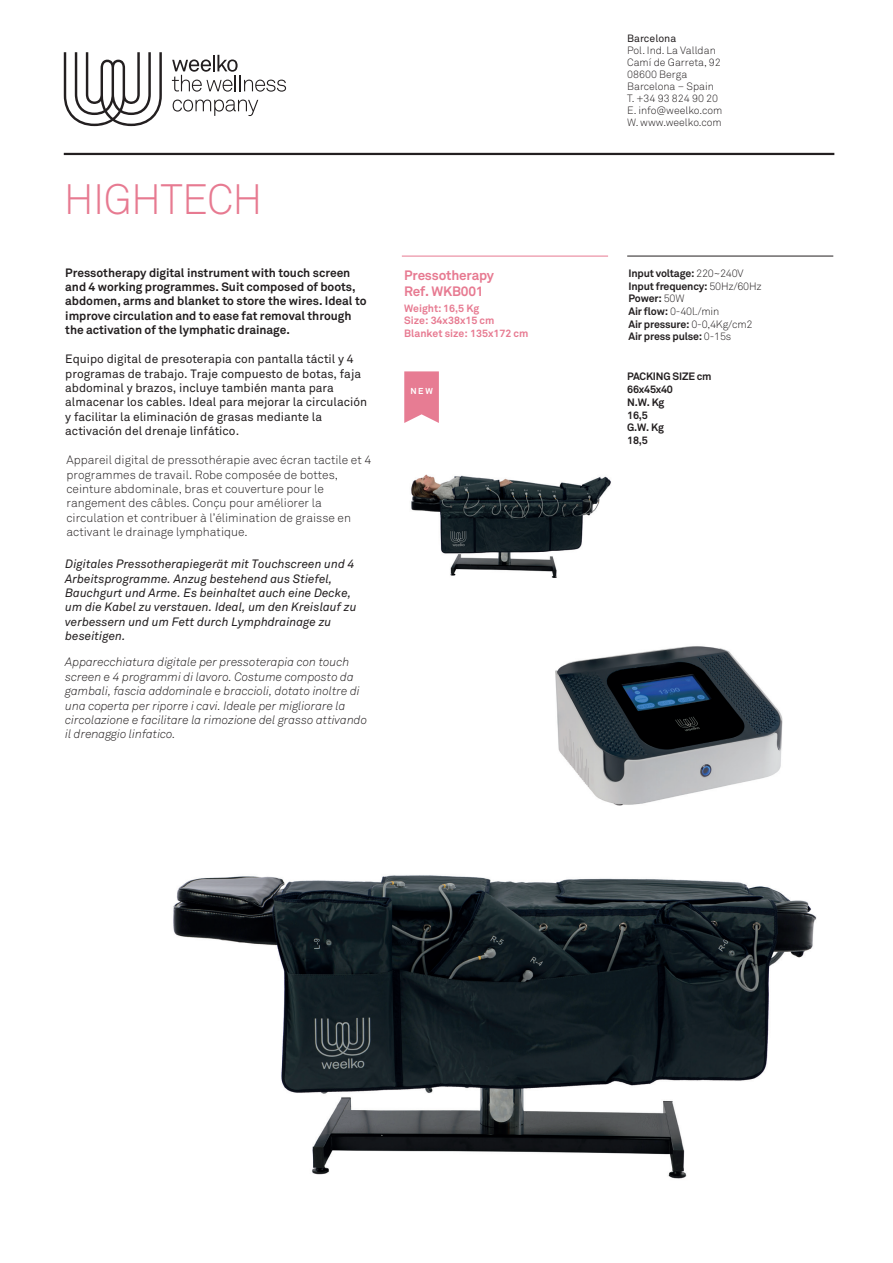
<style>
.page{position:relative;width:893px;height:1263px;background:#fff}
.page>*{position:absolute;margin:0;border:0;box-sizing:border-box;transform-origin:0 0}
.t1{font:300 42px "Akkurat";letter-spacing:-.02em;color:#e77a91}
.t2{font:700 13.5px/16.2px "Akkurat";letter-spacing:-.015em;color:#e77a91}
.t3{font:italic 300 12px/14.4px "Akkurat";color:#231f20}
.t4{font:12px/14.4px "Akkurat Std";color:#231f20}
.t5{font:300 12px/14.4px "Akkurat";color:#231f20}
.t6{font:italic 12px/14.4px "Akkurat";color:#231f20}
.t7{font:700 12px/14.4px "Akkurat Std";letter-spacing:-.005em;color:#231f20}
.t8{font:700 10.65px/12.9px "Akkurat";letter-spacing:-.02em;color:#231f20}
.t9{font:300 10.5px/12px "Akkurat";color:#231f20}
.t10{font:700 10.5px/12.6px "Akkurat";color:#e77a91}
.t11{font:10.5px "Akkurat";color:#231f20}
.t12{font:700 8.55px "Akkurat";color:#fff}
.s1{font-weight:300}
</style>
<div class="page">
<img style="left:411px;top:474px;width:200px;height:102px">
<hr style="left:64px;top:153px;width:770px;height:2px;background:#231f20">
<svg style="left:173px;top:100px;width:85px;height:16px"></svg>
<svg style="left:172px;top:55px;width:114px;height:37px"></svg>
<svg style="left:64px;top:52px;width:98px;height:74px"></svg>
<hr style="left:402px;top:256px;width:206px;height:1px;background:#e77a91">
<hr style="left:627px;top:256px;width:206px;height:1px;background:#231f20">
<img style="left:454px;top:540px;width:313px;height:156px">
<img style="left:173px;top:696px;width:644px;height:483px">
<svg style="left:404px;top:371px;width:35px;height:52px"></svg>
<h1 class="t1" style="left:64px;top:175px;width:200px">HIGHTECH</h1>
<p class="t7" style="left:65px;top:265px;width:303px">Pressotherapy digital instrument with touch screen and 4 working programmes. Suit composed of boots, abdomen, arms and blanket to store the wires. Ideal to improve circulation and to ease fat removal through the activation of the lymphatic drainage.</p>
<p class="t4" style="left:65px;top:352px;width:303px">Equipo digital de presoterapia con pantalla táctil y 4 programas de trabajo. Traje compuesto de botas, faja abdominal y brazos, incluye también manta para almacenar los cables. Ideal para mejorar la circulación y facilitar la eliminación de grasas mediante la activación del drenaje linfático.</p>
<p class="t5" style="left:66px;top:453px;width:306px">Appareil digital de pressothérapie avec écran tactile et 4 programmes de travail. Robe composée de bottes, ceinture abdominale, bras et couverture pour le rangement des câbles. Conçu pour améliorer la circulation et contribuer à l’élimination de graisse en activant le drainage lymphatique.</p>
<p class="t6" style="left:65px;top:557px;width:293px">Digitales Pressotherapiegerät mit Touchscreen und 4<br>Arbeitsprogramme. Anzug bestehend aus Stiefel, Bauchgurt und Arme. Es beinhaltet auch eine Decke, um die Kabel zu verstauen. Ideal, um den Kreislauf zu verbessern und um Fett durch Lymphdrainage zu beseitigen.</p>
<p class="t3" style="left:65px;top:655px;width:303px">Apparecchiatura digitale per pressoterapia con touch screen e 4 programmi di lavoro. Costume composto da gambali, fascia addominale e braccioli, dotato inoltre di una coperta per riporre i cavi. Ideale per migliorare la circolazione e facilitare la rimozione del grasso attivando il drenaggio linfatico.</p>
<p class="t2" style="left:404px;top:267px;width:91px">Pressotherapy<br>Ref. WKB001</p>
<p class="t10" style="left:404px;top:302px;width:126px">Weight: 16,5 Kg<br>Size: 34x38x15 cm<br>Blanket size: 135x172 cm</p>
<p class="t12" style="left:410px;top:385px;width:24px">NEW</p>
<p class="t11" style="left:627px;top:32px;width:50px">Barcelona</p>
<p class="t9" style="left:627px;top:45px;width:97px">Pol. Ind. La Valldan<br>Camí de Garreta, 92<br>08600 Berga<br>Barcelona – Spain<br>T. +34 93 824 90 20<br>E. info@weelko.com<br>W. www.weelko.com</p>
<p class="t8" style="left:628px;top:267px;width:135px">Input voltage: <span class="s1">220~240V<br></span>Input frequency: <span class="s1">50Hz/60Hz<br></span>Power: <span class="s1">50W<br></span>Air flow: <span class="s1">0-40l./min<br></span>Air pressure: <span class="s1">0-0,4Kg/cm2<br></span>Air press pulse: <span class="s1">0-15s</span></p>
<p class="t8" style="left:627px;top:369px;width:86px">PACKING SIZE cm<br>66x45x40<br>N.W. Kg<br>16,5<br>G.W. Kg<br>18,5</p>
</div>
